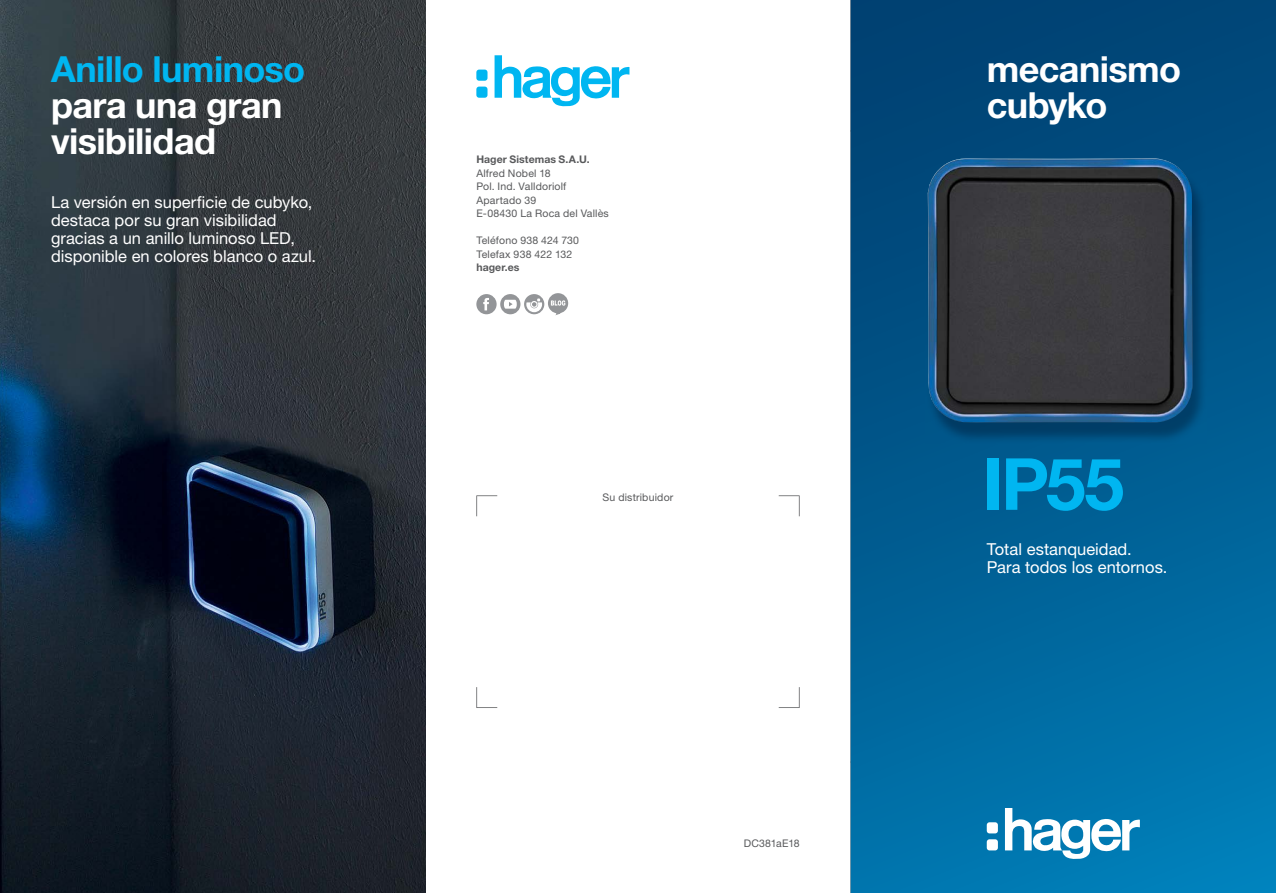
<style>
.page{position:relative;width:1276px;height:893px;background:#fff}
.page>*{position:absolute;margin:0;border:0;box-sizing:border-box;transform-origin:0 0}
.t1{font:700 72px "Helvetica Neue LTW1 G";color:#00b6f1}
.t2{font:700 36px/36px "Helvetica Neue LTW1 G";letter-spacing:-.015em;color:#fff}
.t3{font:700 36px "Helvetica Neue LTW1 G";letter-spacing:-.02em;color:#00b6f1}
.t4{font:16.5px/18px "Helvetica Neue LTW1 G";color:#fff}
.t5{font:10.5px/13.5px "Helvetica Neue LTW1 G";letter-spacing:.015em;color:#58595b}
.t6{font:700 10.5px "Helvetica Neue LTW1 G";letter-spacing:.005em;color:#58595b}
</style>
<div class="page">
<img style="left:0;top:0;width:425px;height:893px">
<svg style="left:476px;top:293px;width:92px;height:23px"></svg>
<svg style="left:850px;top:0;width:426px;height:893px;background:#005e93"></svg>
<img style="left:926px;top:164px;width:281px;height:280px">
<img style="left:926px;top:158px;width:266px;height:265px">
<svg style="left:986px;top:808px;width:154px;height:51px"></svg>
<svg style="left:476px;top:55px;width:153px;height:51px"></svg>
<svg style="left:476px;top:495px;width:21px;height:21px"></svg>
<svg style="left:778px;top:495px;width:21px;height:21px"></svg>
<svg style="left:476px;top:687px;width:21px;height:21px"></svg>
<svg style="left:778px;top:687px;width:21px;height:21px"></svg>
<h2 class="t3" style="left:51px;top:47px;width:255px">Anillo luminoso</h2>
<h2 class="t2" style="left:51px;top:87px;width:233px">para una gran visibilidad</h2>
<p class="t4" style="left:51px;top:193px;width:267px">La versión en superficie de cubyko, destaca por su gran visibilidad gracias a un anillo luminoso LED, disponible en colores blanco o azul.</p>
<p class="t6" style="left:476px;top:153px;width:115px">Hager Sistemas S.A.U.</p>
<p class="t5" style="left:476px;top:166px;width:134px">Alfred Nobel 18<br>Pol. Ind. Valldoriolf<br>Apartado 39<br>E-08430 La Roca del Vallès</p>
<p class="t5" style="left:476px;top:234px;width:104px">Teléfono 938 424 730<br>Telefax 938 422 132</p>
<p class="t6" style="left:476px;top:261px;width:45px">hager.es</p>
<p class="t5" style="left:602px;top:490px;width:72px">Su distribuidor</p>
<p class="t5" style="left:744px;top:837px;width:57px">DC381aE18</p>
<h2 class="t2" style="left:986px;top:51px;width:196px">mecanismo cubyko</h2>
<h1 class="t1" style="left:982px;top:440px;width:143px">IP55</h1>
<p class="t4" style="left:986px;top:540px;width:182px">Total estanqueidad.<br>Para todos los entornos.</p>
</div>
